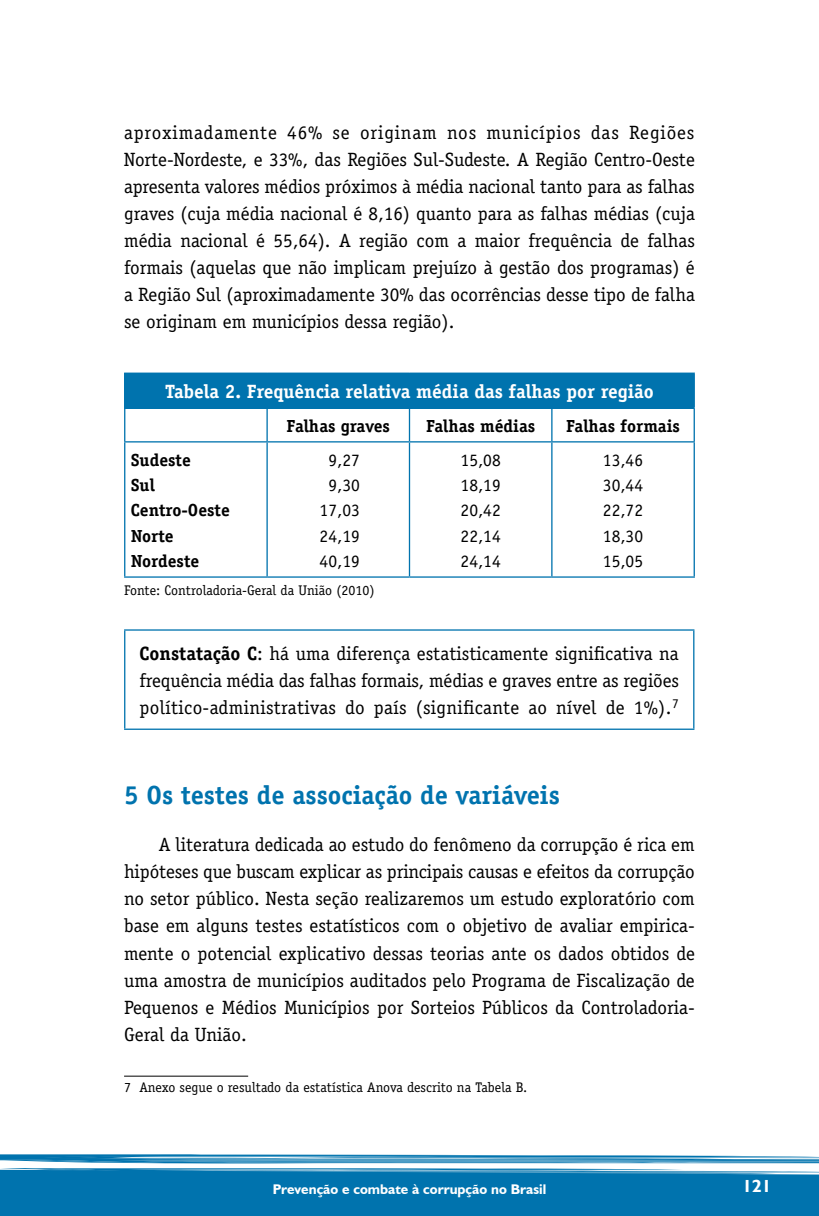
<style>
.page{position:relative;width:819px;height:1216px;background:#fff}
.page>*{position:absolute;margin:0;border:0;box-sizing:border-box;transform-origin:0 0}
.t1{font:700 26.25px "Officina Serif";color:#0073ae}
.t2{font:19.25px/27.1px "Officina Serif";color:#000;text-align:justify}
.t3{font:700 19.25px "Officina Serif";color:#fff}
.t4{font:17.5px/25.4px "Officina Serif";color:#000;text-align:justify}
.t5{font:700 17.5px/25.4px "Officina Serif";color:#000}
.t6{font:700 17.5px "Humanist 521 BT";color:#fff}
.t7{font:14px "Officina Serif";color:#000}
.t8{font:700 14px "Humanist 521 BT";color:#fff}
.s1{font-weight:700}
</style>
<div class="page">
<div style="left:125px;top:373px;width:569px;height:35px;background:#0073ae"></div>
<hr style="left:266px;top:409px;width:2px;height:32px;background:#0073ae">
<hr style="left:409px;top:409px;width:1px;height:32px;background:#0073ae">
<hr style="left:551px;top:409px;width:1px;height:32px;background:#0073ae">
<hr style="left:124px;top:576px;width:143px;height:1px;background:#0073ae">
<hr style="left:267px;top:576px;width:142px;height:1px;background:#0073ae">
<hr style="left:409px;top:576px;width:143px;height:1px;background:#0073ae">
<hr style="left:124px;top:409px;width:1px;height:32px;background:#0073ae">
<hr style="left:693px;top:409px;width:1px;height:32px;background:#0073ae">
<hr style="left:124px;top:441px;width:143px;height:1px;background:#0073ae">
<hr style="left:124px;top:442px;width:1px;height:134px;background:#0073ae">
<hr style="left:267px;top:441px;width:142px;height:1px;background:#0073ae">
<hr style="left:266px;top:442px;width:2px;height:134px;background:#0073ae">
<hr style="left:409px;top:441px;width:143px;height:1px;background:#0073ae">
<hr style="left:409px;top:442px;width:1px;height:134px;background:#0073ae">
<hr style="left:552px;top:441px;width:142px;height:1px;background:#0073ae">
<hr style="left:551px;top:442px;width:1px;height:134px;background:#0073ae">
<hr style="left:693px;top:442px;width:1px;height:134px;background:#0073ae">
<hr style="left:552px;top:576px;width:142px;height:1px;background:#0073ae">
<hr style="left:124px;top:372px;width:143px;height:2px;background:#0073ae">
<hr style="left:124px;top:374px;width:1px;height:33px;background:#0073ae">
<hr style="left:267px;top:372px;width:142px;height:2px;background:#0073ae">
<hr style="left:409px;top:372px;width:143px;height:2px;background:#0073ae">
<hr style="left:552px;top:372px;width:142px;height:2px;background:#0073ae">
<hr style="left:124px;top:407px;width:143px;height:2px;background:#0073ae">
<hr style="left:267px;top:407px;width:142px;height:2px;background:#0073ae">
<hr style="left:409px;top:407px;width:143px;height:2px;background:#0073ae">
<hr style="left:552px;top:407px;width:142px;height:2px;background:#0073ae">
<hr style="left:124px;top:629px;width:570px;height:1px;background:#0073ae">
<hr style="left:124px;top:630px;width:1px;height:98px;background:#0073ae">
<hr style="left:693px;top:630px;width:1px;height:98px;background:#0073ae">
<hr style="left:124px;top:728px;width:570px;height:2px;background:#0073ae">
<hr style="left:124px;top:1075px;width:124px;height:1px;background:#000">
<svg style="left:0;top:1154px;width:819px;height:61px;background:#2989bb"></svg>
<p class="t2" style="left:124px;top:118px;width:572px">aproximadamente 46% se originam nos municípios das Regiões Norte-Nordeste, e 33%, das Regiões Sul-Sudeste. A Região Centro-Oeste apresenta valores médios próximos à média nacional tanto para as falhas graves (cuja média nacional é 8,16) quanto para as falhas médias (cuja média nacional é 55,64). A região com a maior frequência de falhas formais (aquelas que não implicam prejuízo à gestão dos programas) é a Região Sul (aproximadamente 30% das ocorrências desse tipo de falha se originam em municípios dessa região).</p>
<p class="t3" style="left:165px;top:380px;width:490px">Tabela 2. Frequência relativa média das falhas por região</p>
<p class="t5" style="left:286px;top:413px;width:105px">Falhas graves</p>
<p class="t5" style="left:426px;top:413px;width:111px">Falhas médias</p>
<p class="t5" style="left:566px;top:413px;width:115px">Falhas formais</p>
<p class="t5" style="left:131px;top:446px;width:100px">Sudeste<br>Sul<br>Centro-Oeste<br>Norte<br>Nordeste</p>
<p class="t4" style="left:319px;top:447px;width:42px;text-align:center">9,27<br>9,30<br>17,03<br>24,19<br>40,19</p>
<p class="t4" style="left:460px;top:447px;width:42px">15,08<br>18,19<br>20,42<br>22,14<br>24,14</p>
<p class="t4" style="left:603px;top:447px;width:42px">13,46<br>30,44<br>22,72<br>18,30<br>15,05</p>
<p class="t7" style="left:124px;top:582px;width:252px">Fonte: Controladoria-Geral da União (2010)</p>
<p class="t2" style="left:140px;top:640px;width:541px"><span class="s1">Constatação C</span>: há uma diferença estatisticamente significativa na frequência média das falhas formais, médias e graves entre as regiões político-administrativas do país (significante ao nível de 1%).<sup>7</sup></p>
<h1 class="t1" style="left:124px;top:778px;width:437px">5 Os testes de associação de variáveis</h1>
<p class="t2" style="left:124px;top:831px;width:572px;text-indent:35px">A literatura dedicada ao estudo do fenômeno da corrupção é rica em hipóteses que buscam explicar as principais causas e efeitos da corrupção no setor público. Nesta seção realizaremos um estudo exploratório com base em alguns testes estatísticos com o objetivo de avaliar empirica&shy;mente o potencial explicativo dessas teorias ante os dados obtidos de uma amostra de municípios auditados pelo Programa de Fiscalização de Pequenos e Médios Municípios por Sorteios Públicos da Controladoria-Geral da União.</p>
<p class="t7" style="left:124px;top:1078px;width:404px">7 Anexo segue o resultado da estatística Anova descrito na Tabela B.</p>
<p class="t8" style="left:273px;top:1180px;width:275px">Prevenção e combate à corrupção no Brasil</p>
<p class="t6" style="left:742px;top:1174px;width:30px">121</p>
</div>
